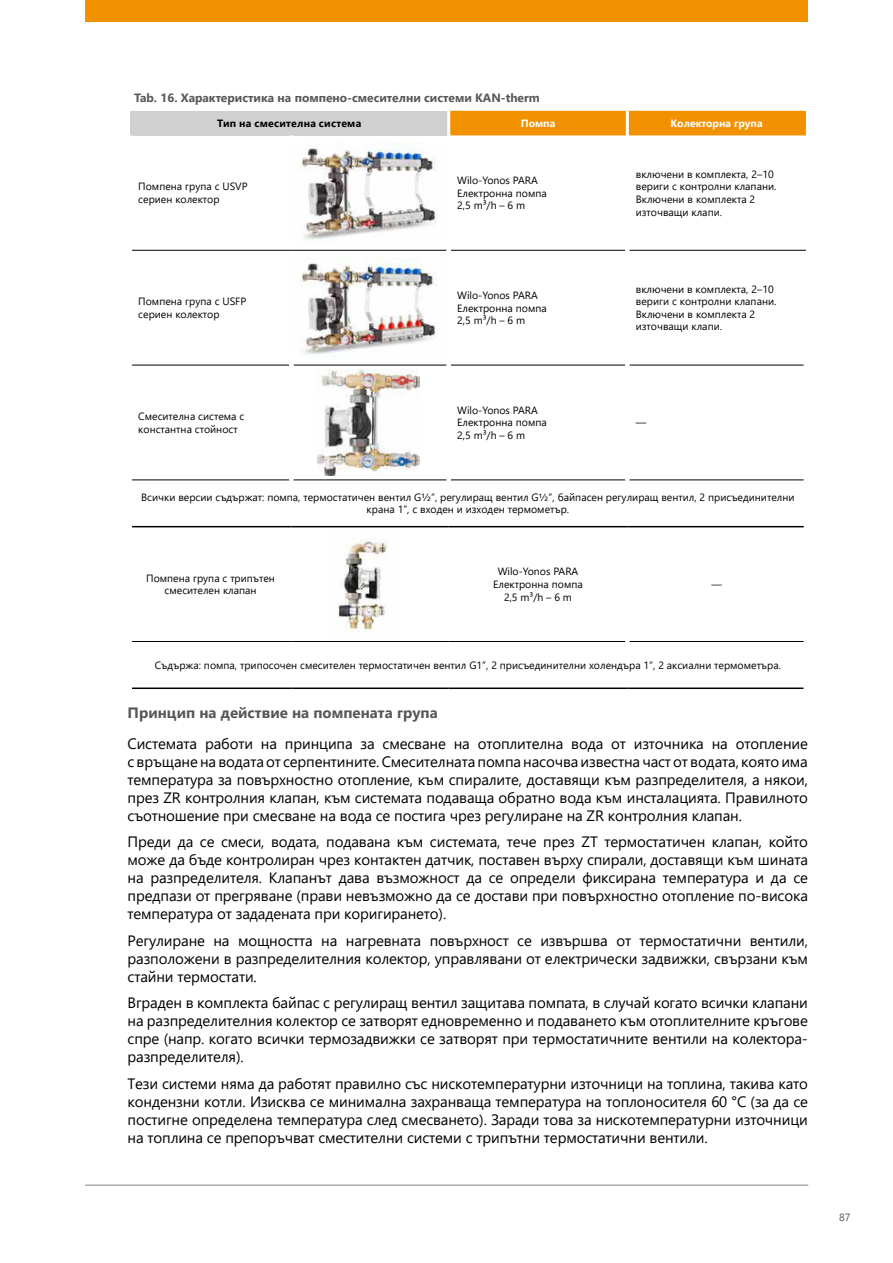
<style>
.page{position:relative;width:893px;height:1263px;background:#fff}
.page>*{position:absolute;margin:0;border:0;box-sizing:border-box;transform-origin:0 0}
.t1{font:15px/18px "Segoe UI";letter-spacing:-.01em;color:#000;text-align:justify}
.t2{font:700 15px "Segoe UI";color:#575756}
.t3{font:700 12px "Segoe UI";color:#575756}
.t4{font:10.5px/12.6px "Segoe UI";color:#000}
.t5{font:700 10.5px "Segoe UI";letter-spacing:.02em;color:#000}
.t6{font:700 10.5px "Segoe UI";color:#fff}
.t7{font:10.5px "Segoe UI";color:#575756}
</style>
<div class="page">
<div style="left:85px;top:0;width:723px;height:21px;background:#f39200"></div>
<hr style="left:85px;top:1185px;width:723px;height:1px;background:#878786">
<div style="left:130px;top:111px;width:319px;height:24px;background:#d0d0d0"></div>
<div style="left:450px;top:111px;width:356px;height:24px;background:#f39200"></div>
<hr style="left:451px;top:250px;width:174px;height:1px;background:#000">
<hr style="left:630px;top:250px;width:176px;height:1px;background:#000">
<hr style="left:451px;top:365px;width:174px;height:1px;background:#000">
<hr style="left:630px;top:365px;width:174px;height:1px;background:#000">
<hr style="left:132px;top:250px;width:159px;height:1px;background:#000">
<hr style="left:291px;top:250px;width:155px;height:1px;background:#000">
<hr style="left:132px;top:365px;width:157px;height:1px;background:#000">
<hr style="left:294px;top:365px;width:152px;height:1px;background:#000">
<hr style="left:132px;top:480px;width:157px;height:1px;background:#000">
<hr style="left:451px;top:480px;width:174px;height:1px;background:#000">
<hr style="left:294px;top:480px;width:152px;height:1px;background:#000">
<hr style="left:630px;top:480px;width:174px;height:1px;background:#000">
<hr style="left:449px;top:526px;width:178px;height:1px;background:#000">
<hr style="left:627px;top:526px;width:177px;height:1px;background:#000">
<hr style="left:132px;top:526px;width:159px;height:1px;background:#000">
<hr style="left:291px;top:526px;width:158px;height:1px;background:#000">
<hr style="left:132px;top:641px;width:159px;height:1px;background:#000">
<hr style="left:449px;top:641px;width:176px;height:1px;background:#000">
<hr style="left:291px;top:641px;width:158px;height:1px;background:#000">
<hr style="left:630px;top:641px;width:174px;height:1px;background:#000">
<hr style="left:132px;top:687px;width:159px;height:2px;background:#000">
<hr style="left:291px;top:687px;width:158px;height:2px;background:#000">
<hr style="left:449px;top:687px;width:178px;height:2px;background:#000">
<hr style="left:627px;top:687px;width:177px;height:2px;background:#000">
<hr style="left:447px;top:111px;width:3px;height:24px;background:#fff">
<hr style="left:626px;top:111px;width:3px;height:24px;background:#fff">
<img style="left:300px;top:143px;width:137px;height:97px">
<img style="left:300px;top:258px;width:137px;height:100px">
<img style="left:317px;top:369px;width:103px;height:107px">
<img style="left:337px;top:538px;width:51px;height:94px">
<p class="t3" style="left:134px;top:87px;width:407px">Tab. 16. Характеристика на помпено-смесителни системи KAN-therm</p>
<p class="t5" style="left:217px;top:113px;width:146px">Тип на смесителна система</p>
<p class="t6" style="left:521px;top:113px;width:36px">Помпа</p>
<p class="t6" style="left:671px;top:113px;width:94px">Колекторна група</p>
<p class="t4" style="left:138px;top:179px;width:111px">Помпена група с USVP сериен колектор</p>
<p class="t4" style="left:457px;top:173px;width:91px">Wilo-Yonos PARA<br>Електронна помпа<br>2,5 m³/h – 6 m</p>
<p class="t4" style="left:636px;top:167px;width:142px">включени в комплекта, 2–10 вериги с контролни клапани.<br>Включени в комплекта 2 източващи клапи.</p>
<p class="t4" style="left:138px;top:294px;width:109px">Помпена група с USFP сериен колектор</p>
<p class="t4" style="left:457px;top:288px;width:91px">Wilo-Yonos PARA<br>Електронна помпа<br>2,5 m³/h – 6 m</p>
<p class="t4" style="left:636px;top:282px;width:142px">включени в комплекта, 2–10 вериги с контролни клапани.<br>Включени в комплекта 2 източващи клапи.</p>
<p class="t4" style="left:138px;top:409px;width:107px">Смесителна система с константна стойност</p>
<p class="t4" style="left:457px;top:403px;width:91px">Wilo-Yonos PARA<br>Електронна помпа<br>2,5 m³/h – 6 m</p>
<p class="t4" style="left:636px;top:417px;width:12px">—</p>
<p class="t4" style="left:141px;top:490px;width:655px;text-align:center">Всички версии съдържат: помпа, термостатичен вентил G½”, регулиращ вентил G½”, байпасен регулиращ вентил, 2 присъединителни крана 1”, с входен и изходен термометър.</p>
<p class="t4" style="left:146px;top:571px;width:130px;text-align:center">Помпена група с трипътен смесителен клапан</p>
<p class="t4" style="left:493px;top:564px;width:91px;text-align:center">Wilo-Yonos PARA<br>Електронна помпа<br>2,5 m³/h – 6 m</p>
<p class="t4" style="left:711px;top:578px;width:12px">—</p>
<p class="t4" style="left:155px;top:658px;width:628px">Съдържа: помпа, трипосочен смесителен термостатичен вентил G1”, 2 присъединителни холендъра 1”, 2 аксиални термометъра.</p>
<p class="t2" style="left:128px;top:698px;width:312px">Принцип на действие на помпената група</p>
<p class="t1" style="left:128px;top:733px;width:682px">Системата работи на принципа за смесване на отоплителна вода от източника на отопление с връщане на водата от серпентините. Смесителната помпа насочва известна част от водата, която има температура за повърхностно отопление, към спиралите, доставящи към разпределителя, а някои, през ZR контролния клапан, към системата подаваща обратно вода към инсталацията. Правилното съотношение при смесване на вода се постига чрез регулиране на ZR контролния клапан.</p>
<p class="t1" style="left:128px;top:832px;width:682px">Преди да се смеси, водата, подавана към системата, тече през ZT термостатичен клапан, който може да бъде контролиран чрез контактен датчик, поставен върху спирали, доставящи към шината на разпределителя. Клапанът дава възможност да се определи фиксирана температура и да се предпази от прегряване (прави невъзможно да се достави при повърхностно отопление по-висока температура от зададената при коригирането).</p>
<p class="t1" style="left:128px;top:930px;width:682px">Регулиране на мощността на нагревната повърхност се извършва от термостатични вентили, разположени в разпределителния колектор, управлявани от електрически задвижки, свързани към стайни термостати.</p>
<p class="t1" style="left:128px;top:993px;width:682px">Вграден в комплекта байпас с регулиращ вентил защитава помпата, в случай когато всички клапани на разпределителния колектор се затворят едновременно и подаването към отоплителните кръгове спре (напр. когато всички термозадвижки се затворят при термостатичните вентили на колектора&shy;разпределителя).</p>
<p class="t1" style="left:128px;top:1073px;width:682px">Тези системи няма да работят правилно със нискотемпературни източници на топлина, такива като кондензни котли. Изисква се минимална захранваща температура на топлоносителя 60 °C (за да се постигне определена температура след смесването). Заради това за нискотемпературни източници на топлина се препоръчват сместителни системи с трипътни термостатични вентили.</p>
<p class="t7" style="left:839px;top:1207px;width:13px">87</p>
</div>
